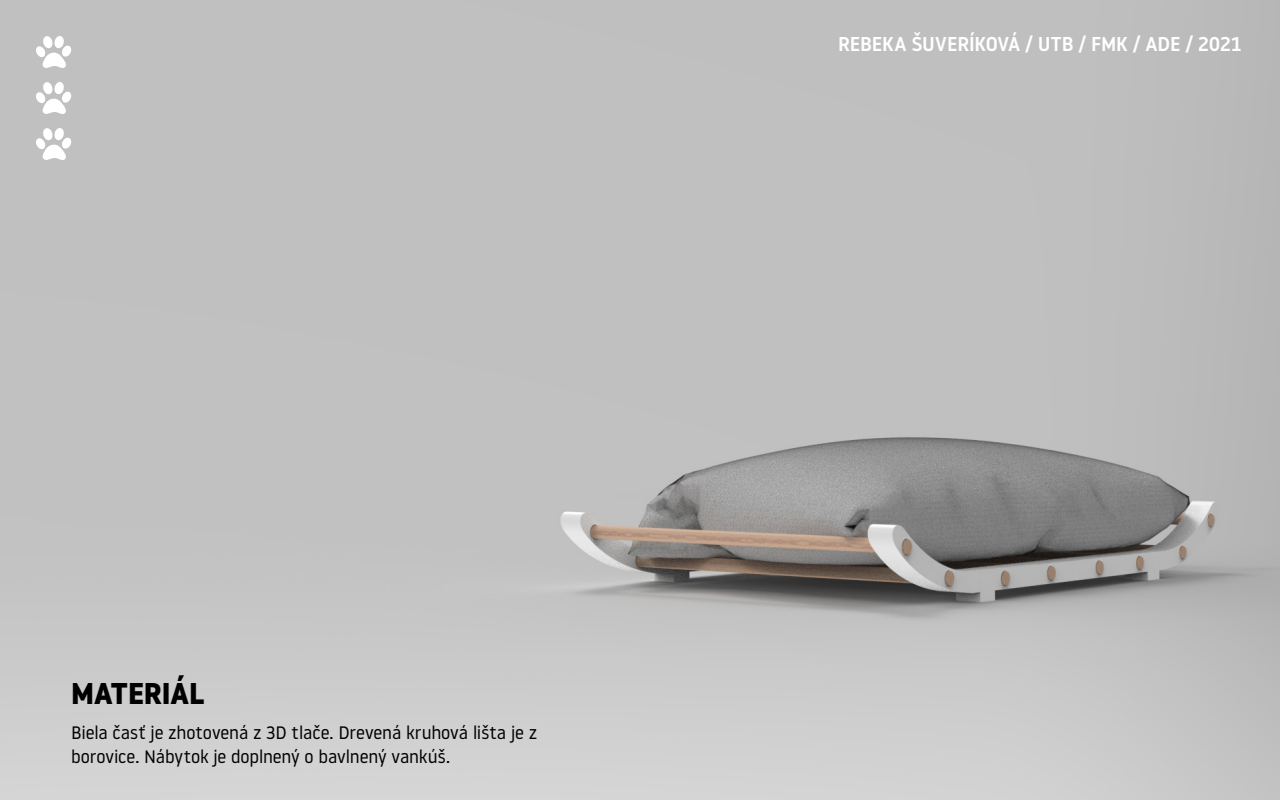
<style>
.page{position:relative;width:1280px;height:800px;background:#fff}
.page>*{position:absolute;margin:0;border:0;box-sizing:border-box;transform-origin:0 0}
.t1{font:700 30px "Noway";letter-spacing:-.005em;color:#000}
.t2{font:500 20px "Noway";letter-spacing:-.01em;color:#fff}
.t3{font:18px/24px "Noway";letter-spacing:-.01em;color:#000}
</style>
<div class="page">
<img style="left:0;top:0;width:1280px;height:800px">
<svg style="left:36px;top:36px;width:35px;height:32px"></svg>
<svg style="left:36px;top:82px;width:35px;height:32px"></svg>
<svg style="left:36px;top:128px;width:35px;height:32px"></svg>
<p class="t1" style="left:71px;top:676px;width:135px">MATERIÁL</p>
<p class="t3" style="left:71px;top:719px;width:467px">Biela časť je zhotovená z 3D tlače. Drevená kruhová lišta je z borovice. Nábytok je doplnený o bavlnený vankúš.</p>
<p class="t2" style="left:838px;top:30px;width:405px">REBEKA ŠUVERÍKOVÁ / UTB / FMK / ADE / 2021</p>
</div>
